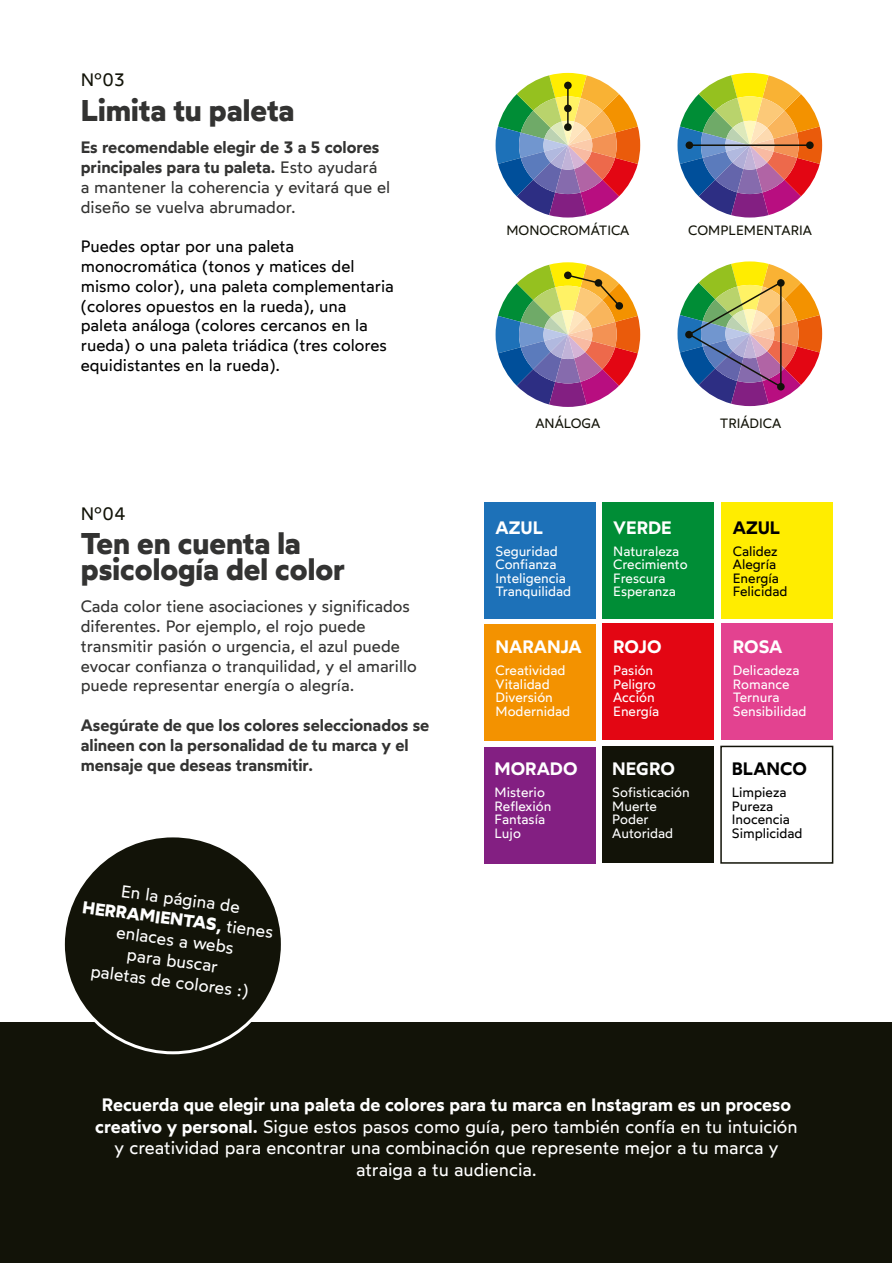
<style>
.page{position:relative;width:893px;height:1263px;background:#fff}
.page>*{position:absolute;margin:0;border:0;box-sizing:border-box;transform-origin:0 0}
.t1{font:700 30px/25.5px "Wotfard";color:#333332}
.t2{font:18px/21.6px "Wotfard";color:#fff;text-align:center}
.t3{font:600 18px "Wotfard";color:#fff}
.t4{font:600 18px "Wotfard";color:#000}
.t5{font:18px "Wotfard";color:#121308}
.t6{font:17.25px/20.7px "Wotfard";color:#fff;text-align:center}
.t7{font:16.5px/19.8px "Wotfard";color:#333332}
.t8{font:16.5px/19.8px "Wotfard";color:#000}
.t9{font:600 16.5px/19.8px "Wotfard";color:#333332}
.t10{font:13.5px/13.5px "Wotfard";color:#fff}
.t11{font:13.5px/13.5px "Wotfard";color:#000}
.t12{font:13.5px "Wotfard";color:#121308}
.s1{font-weight:600}
.s2{font-weight:700}
</style>
<div class="page">
<div style="left:1px;top:1023px;width:891px;height:240px;background:#121308"></div>
<svg style="left:496px;top:73px;width:144px;height:145px"></svg>
<svg style="left:677px;top:73px;width:145px;height:145px"></svg>
<div style="left:564px;top:82px;width:8px;height:7px;background:#121308;border-radius:50%"></div>
<div style="left:564px;top:105px;width:8px;height:7px;background:#121308;border-radius:50%"></div>
<div style="left:806px;top:141px;width:8px;height:8px;background:#121308;border-radius:50%"></div>
<div style="left:686px;top:141px;width:7px;height:8px;background:#121308;border-radius:50%"></div>
<div style="left:564px;top:123px;width:8px;height:8px;background:#121308;border-radius:50%"></div>
<hr style="left:567px;top:85px;width:2px;height:42px;background:#121308">
<hr style="left:689px;top:144px;width:121px;height:2px;background:#121308">
<svg style="left:496px;top:262px;width:144px;height:145px"></svg>
<svg style="left:677px;top:261px;width:145px;height:145px"></svg>
<div style="left:484px;top:502px;width:111px;height:117px;background:#1d71b8"></div>
<div style="left:484px;top:624px;width:111px;height:117px;background:#f39200"></div>
<div style="left:484px;top:747px;width:111px;height:117px;background:#831f82"></div>
<div style="left:602px;top:502px;width:112px;height:116px;background:#008d36"></div>
<div style="left:602px;top:624px;width:112px;height:116px;background:#e30613"></div>
<div style="left:602px;top:746px;width:112px;height:117px;background:#121308"></div>
<div style="left:721px;top:502px;width:112px;height:116px;background:#ffed00"></div>
<div style="left:721px;top:624px;width:112px;height:116px;background:#e34290"></div>
<div style="left:720px;top:746px;width:113px;height:118px;border:2px solid #121308"></div>
<div style="left:63px;top:836px;width:219px;height:217px;background:#121308;border-radius:50%"></div>
<p class="t5" style="left:81px;top:69px;width:46px">Nº03</p>
<h1 class="t1" style="left:81px;top:97px;width:215px">Limita tu paleta</h1>
<p class="t7" style="left:81px;top:137px;width:311px"><span class="s1">Es recomendable elegir de 3 a 5 colores principales para tu paleta.</span> Esto ayudará<br>a mantener la coherencia y evitará que el diseño se vuelva abrumador.</p>
<p class="t8" style="left:81px;top:236px;width:314px">Puedes optar por una paleta monocromática (tonos y matices del mismo color), una paleta complementaria (colores opuestos en la rueda), una paleta análoga (colores cercanos en la rueda) o una paleta triádica (tres colores equidistantes en la rueda).</p>
<p class="t5" style="left:81px;top:502px;width:47px">Nº04</p>
<h1 class="t1" style="left:81px;top:530px;width:266px">Ten en cuenta la psicología del color</h1>
<p class="t7" style="left:81px;top:596px;width:338px">Cada color tiene asociaciones y significados diferentes. Por ejemplo, el rojo puede transmitir pasión o urgencia, el azul puede evocar confianza o tranquilidad, y el amarillo puede representar energía o alegría.</p>
<p class="t9" style="left:81px;top:715px;width:350px">Asegúrate de que los colores seleccionados se alineen con la personalidad de tu marca y el mensaje que deseas transmitir.</p>
<p class="t6" style="left:86px;top:876px;width:194px;rotate:7deg">En la página de<br><span class="s2">HERRAMIENTAS,</span> tienes enlaces a webs<br>para buscar<br>paletas de colores :)</p>
<p class="t12" style="left:506px;top:221px;width:125px">MONOCROMÁTICA</p>
<p class="t12" style="left:688px;top:221px;width:125px">COMPLEMENTARIA</p>
<p class="t12" style="left:535px;top:415px;width:66px">ANÁLOGA</p>
<p class="t12" style="left:720px;top:415px;width:63px">TRIÁDICA</p>
<p class="t3" style="left:496px;top:516px;width:49px">AZUL</p>
<p class="t10" style="left:496px;top:544px;width:77px">Seguridad<br>Confianza<br>Inteligencia<br>Tranquilidad</p>
<p class="t3" style="left:496px;top:635px;width:88px">NARANJA</p>
<p class="t10" style="left:496px;top:663px;width:76px">Creatividad<br>Vitalidad<br>Diversión<br>Modernidad</p>
<p class="t3" style="left:495px;top:757px;width:84px">MORADO</p>
<p class="t10" style="left:495px;top:785px;width:58px">Misterio<br>Reflexión<br>Fantasía<br>Lujo</p>
<p class="t3" style="left:613px;top:516px;width:60px">VERDE</p>
<p class="t10" style="left:613px;top:544px;width:76px">Naturaleza<br>Crecimiento<br>Frescura<br>Esperanza</p>
<p class="t3" style="left:613px;top:635px;width:50px">ROJO</p>
<p class="t10" style="left:613px;top:663px;width:47px">Pasión<br>Peligro<br>Acción<br>Energía</p>
<p class="t3" style="left:612px;top:757px;width:64px">NEGRO</p>
<p class="t10" style="left:612px;top:785px;width:79px">Sofisticación<br>Muerte<br>Poder<br>Autoridad</p>
<p class="t4" style="left:733px;top:516px;width:49px">AZUL</p>
<p class="t11" style="left:733px;top:544px;width:56px">Calidez<br>Alegría<br>Energía<br>Felicidad</p>
<p class="t3" style="left:733px;top:635px;width:51px">ROSA</p>
<p class="t10" style="left:733px;top:663px;width:75px">Delicadeza<br>Romance<br>Ternura<br>Sensibilidad</p>
<p class="t4" style="left:732px;top:757px;width:77px">BLANCO</p>
<p class="t11" style="left:732px;top:785px;width:72px">Limpieza<br>Pureza<br>Inocencia<br>Simplicidad</p>
<p class="t2" style="left:95px;top:1094px;width:704px"><span class="s1">Recuerda que elegir una paleta de colores para tu marca en Instagram es un proceso creativo y personal.</span> Sigue estos pasos como guía, pero también confía en tu intuición y creatividad para encontrar una combinación que represente mejor a tu marca y atraiga a tu audiencia.</p>
</div>
